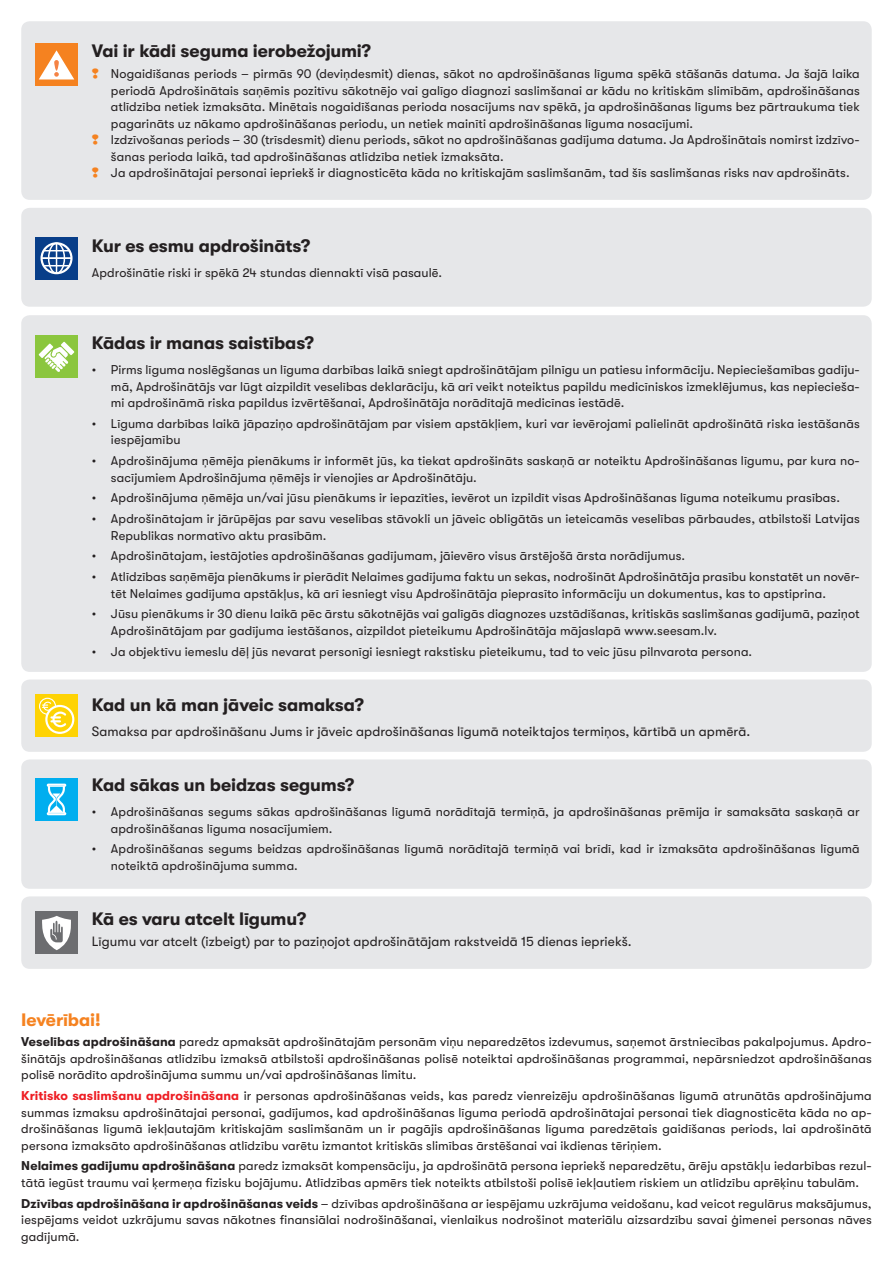
<style>
.page{position:relative;width:893px;height:1263px;background:#fff}
.page>*{position:absolute;margin:0;border:0;box-sizing:border-box;transform-origin:0 0}
.Prod2{font:700 18px "GT Walsheim Pro";letter-spacing:-.01em;color:#231f20}
.Pamat_prod{font:700 18px "GT Walsheim Pro";letter-spacing:-.01em;color:#f58220}
.t1{font:13.5px "GT Walsheim Pro";letter-spacing:.005em;color:#231f20}
.Pamat_prod-2{font:12.75px/16.5px "GT Walsheim Pro";letter-spacing:.005em;color:#231f20}
.s1{color:#f58220}
.s2{font-weight:700}
.s3{font-weight:700;color:#ee1d23}
</style>
<div class="page">
<div style="left:21px;top:21px;width:851px;height:179px;background:#e6e7e9;border-radius:9px"></div>
<div style="left:35px;top:44px;width:43px;height:42px;background:#f58220"></div>
<svg style="left:39px;top:50px;width:35px;height:29px"></svg>
<div style="left:54px;top:60px;width:5px;height:11px;background:#f58345;border-radius:2px"></div>
<div style="left:21px;top:208px;width:851px;height:99px;background:#e6e7e9;border-radius:9px"></div>
<div style="left:21px;top:315px;width:851px;height:357px;background:#e6e7e9;border-radius:9px"></div>
<div style="left:21px;top:679px;width:851px;height:73px;background:#e6e7e9;border-radius:9px"></div>
<div style="left:21px;top:759px;width:851px;height:130px;background:#e6e7e9;border-radius:9px"></div>
<div style="left:21px;top:896px;width:851px;height:73px;background:#e6e7e9;border-radius:9px"></div>
<svg style="left:35px;top:237px;width:43px;height:42px"></svg>
<div style="left:41px;top:242px;width:32px;height:32px;border:2px solid #fff;border-radius:50%"></div>
<hr style="left:56px;top:243px;width:1px;height:30px;background:#fff">
<div style="left:48px;top:243px;width:17px;height:31px;border:2px solid #fff;border-radius:50%"></div>
<hr style="left:42px;top:257px;width:29px;height:2px;background:#fff">
<svg style="left:44px;top:250px;width:25px;height:1px"></svg>
<svg style="left:44px;top:265px;width:25px;height:1px"></svg>
<div style="left:35px;top:335px;width:43px;height:42px;background:#8bc63e"></div>
<svg style="left:39px;top:342px;width:35px;height:30px"></svg>
<div style="left:35px;top:694px;width:43px;height:43px;background:#fed304"></div>
<div style="left:39px;top:698px;width:17px;height:17px;border:1px solid #fff;border-radius:50%"></div>
<svg style="left:46px;top:706px;width:27px;height:27px"></svg>
<div style="left:45px;top:705px;width:29px;height:29px;border:2px solid #fff;border-radius:50%"></div>
<svg style="left:43px;top:701px;width:25px;height:27px"></svg>
<div style="left:35px;top:778px;width:43px;height:43px;background:#00aeef"></div>
<div style="left:47px;top:812px;width:19px;height:3px;border:2px solid #fff"></div>
<svg style="left:47px;top:784px;width:19px;height:30px"></svg>
<div style="left:35px;top:911px;width:43px;height:43px;background:#6c6d70"></div>
<svg style="left:42px;top:916px;width:29px;height:34px"></svg>
<p class="Prod2" style="left:92px;top:41px;width:281px">Vai ir kādi seguma ierobežojumi?</p>
<p class="Pamat_prod-2" style="left:111px;top:66px;width:750px;text-align:justify;text-indent:-19px"><span class="s1">❑</span> Nogaidīšanas periods – pirmās 90 (deviņdesmit) dienas, sākot no apdrošināšanas līguma spēkā stāšanās datuma. Ja šajā laika periodā Apdrošinātais saņēmis pozitīvu sākotnējo vai galīgo diagnozi saslimšanai ar kādu no kritiskām slimībām, apdrošināšanas atlīdzība netiek izmaksāta. Minētais nogaidīšanas perioda nosacījums nav spēkā, ja apdrošināšanas līgums bez pārtraukuma tiek pagarināts uz nākamo apdrošināšanas periodu, un netiek mainīti apdrošināšanas līguma nosacījumi.</p>
<p class="Pamat_prod-2" style="left:111px;top:132px;width:750px;text-indent:-19px"><span class="s1">❑</span> Izdzīvošanas periods – 30 (trīsdesmit) dienu periods, sākot no apdrošināšanas gadījuma datuma. Ja Apdrošinātais nomirst izdzīvo&shy;šanas perioda laikā, tad apdrošināšanas atlīdzība netiek izmaksāta.</p>
<p class="Pamat_prod-2" style="left:92px;top:165px;width:759px"><span class="s1">❑</span> Ja apdrošinātajai personai iepriekš ir diagnosticēta kāda no kritiskajām saslimšanām, tad šīs saslimšanas risks nav apdrošināts.</p>
<p class="Prod2" style="left:92px;top:236px;width:220px">Kur es esmu apdrošināts?</p>
<p class="Pamat_prod-2" style="left:92px;top:265px;width:352px">Apdrošinātie riski ir spēkā 24 stundas diennaktī visā pasaulē.</p>
<p class="Prod2" style="left:92px;top:333px;width:224px">Kādas ir manas saistības?</p>
<p class="Pamat_prod-2" style="left:111px;top:361px;width:750px;text-align:justify;text-indent:-19px">• Pirms līguma noslēgšanas un līguma darbības laikā sniegt apdrošinātājam pilnīgu un patiesu informāciju. Nepieciešamības gadīju&shy;mā, Apdrošinātājs var lūgt aizpildīt veselības deklarāciju, kā arī veikt noteiktus papildu medicīniskos izmeklējumus, kas nepiecieša&shy;mi apdrošināmā riska papildus izvērtēšanai, Apdrošinātāja norādītajā medicīnas iestādē.</p>
<p class="Pamat_prod-2" style="left:111px;top:415px;width:750px;text-indent:-19px">• Līguma darbības laikā jāpaziņo apdrošinātājam par visiem apstākļiem, kuri var ievērojami palielināt apdrošinātā riska iestāšanās iespējamību</p>
<p class="Pamat_prod-2" style="left:111px;top:452px;width:750px;text-indent:-19px">• Apdrošinājuma ņēmēja pienākums ir informēt jūs, ka tiekat apdrošināts saskaņā ar noteiktu Apdrošināšanas līgumu, par kura no&shy;sacījumiem Apdrošinājuma ņēmējs ir vienojies ar Apdrošinātāju.</p>
<p class="Pamat_prod-2" style="left:92px;top:490px;width:750px">• Apdrošinājuma ņēmēja un/vai jūsu pienākums ir iepazīties, ievērot un izpildīt visas Apdrošināšanas līguma noteikumu prasības.</p>
<p class="Pamat_prod-2" style="left:111px;top:510px;width:750px;text-indent:-19px">• Apdrošinātajam ir jārūpējas par savu veselības stāvokli un jāveic obligātās un ieteicamās veselības pārbaudes, atbilstoši Latvijas<br>Republikas normatīvo aktu prasībām.</p>
<p class="Pamat_prod-2" style="left:92px;top:548px;width:595px">• Apdrošinātajam, iestājoties apdrošināšanas gadījumam, jāievēro visus ārstējošā ārsta norādījumus.</p>
<p class="Pamat_prod-2" style="left:111px;top:568px;width:750px;text-indent:-19px">• Atlīdzības saņēmēja pienākums ir pierādīt Nelaimes gadījuma faktu un sekas, nodrošināt Apdrošinātāja prasību konstatēt un novēr&shy;tēt Nelaimes gadījuma apstākļus, kā arī iesniegt visu Apdrošinātāja pieprasīto informāciju un dokumentus, kas to apstiprina.</p>
<p class="Pamat_prod-2" style="left:111px;top:606px;width:750px;text-indent:-19px">• Jūsu pienākums ir 30 dienu laikā pēc ārstu sākotnējās vai galīgās diagnozes uzstādīšanas, kritiskās saslimšanas gadījumā, paziņot<br>Apdrošinātājam par gadījuma iestāšanos, aizpildot pieteikumu Apdrošinātāja mājaslapā www.seesam.lv.</p>
<p class="Pamat_prod-2" style="left:92px;top:643px;width:662px">• Ja objektīvu iemeslu dēļ jūs nevarat personīgi iesniegt rakstisku pieteikumu, tad to veic jūsu pilnvarota persona.</p>
<p class="Prod2" style="left:92px;top:694px;width:274px">Kad un kā man jāveic samaksa?</p>
<p class="t1" style="left:92px;top:724px;width:660px">Samaksa par apdrošināšanu Jums ir jāveic apdrošināšanas līgumā noteiktajos termiņos, kārtībā un apmērā.</p>
<p class="Prod2" style="left:92px;top:775px;width:264px">Kad sākas un beidzas segums?</p>
<p class="Pamat_prod-2" style="left:111px;top:803px;width:750px;text-indent:-19px">• Apdrošināšanas segums sākas apdrošināšanas līgumā norādītajā termiņā, ja apdrošināšanas prēmija ir samaksāta saskaņā ar apdrošināšanas līguma nosacījumiem.</p>
<p class="Pamat_prod-2" style="left:111px;top:841px;width:750px;text-indent:-19px">• Apdrošināšanas segums beidzas apdrošināšanas līgumā norādītajā termiņā vai brīdī, kad ir izmaksāta apdrošināšanas līgumā noteiktā apdrošinājuma summa.</p>
<p class="Prod2" style="left:92px;top:909px;width:216px">Kā es varu atcelt līgumu?</p>
<p class="t1" style="left:92px;top:934px;width:541px">Līgumu var atcelt (izbeigt) par to paziņojot apdrošinātājam rakstveidā 15 dienas iepriekš.</p>
<p class="Pamat_prod" style="left:21px;top:1009px;width:81px">Ievērībai!</p>
<p class="Pamat_prod-2" style="left:21px;top:1034px;width:852px;text-align:justify"><span class="s2">Veselības apdrošināšana</span> paredz apmaksāt apdrošinātajām personām viņu neparedzētos izdevumus, saņemot ārstniecības pakalpojumus. Apdro&shy;šinātājs apdrošināšanas atlīdzību izmaksā atbilstoši apdrošināšanas polisē noteiktai apdrošināšanas programmai, nepārsniedzot apdrošināšanas polisē norādīto apdrošinājuma summu un/vai apdrošināšanas limitu.</p>
<p class="Pamat_prod-2" style="left:21px;top:1087px;width:852px;text-align:justify"><span class="s3">Kritisko saslimšanu apdrošināšana</span> ir personas apdrošināšanas veids, kas paredz vienreizēju apdrošināšanas līgumā atrunātās apdrošinājuma summas izmaksu apdrošinātajai personai, gadījumos, kad apdrošināšanas līguma periodā apdrošinātajai personai tiek diagnosticēta kāda no ap&shy;drošināšanas līgumā iekļautajām kritiskajām saslimšanām un ir pagājis apdrošināšanas līguma paredzētais gaidīšanas periods, lai apdrošinātā persona izmaksāto apdrošināšanas atlīdzību varētu izmantot kritiskās slimības ārstēšanai vai ikdienas tēriņiem.</p>
<p class="Pamat_prod-2" style="left:21px;top:1158px;width:852px"><span class="s2">Nelaimes gadījumu apdrošināšana</span> paredz izmaksāt kompensāciju, ja apdrošinātā persona iepriekš neparedzētu, ārēju apstākļu iedarbības rezul&shy;tātā iegūst traumu vai ķermeņa fizisku bojājumu. Atlīdzības apmērs tiek noteikts atbilstoši polisē iekļautiem riskiem un atlīdzību aprēķinu tabulām.</p>
<p class="Pamat_prod-2" style="left:21px;top:1195px;width:852px;text-align:justify"><span class="s2">Dzīvības apdrošināšana ir apdrošināšanas veids</span> – dzīvības apdrošināšana ar iespējamu uzkrājuma veidošanu, kad veicot regulārus maksājumus, iespējams veidot uzkrājumu savas nākotnes finansiālai nodrošināšanai, vienlaikus nodrošinot materiālu aizsardzību savai ģimenei personas nāves gadījumā.</p>
</div>
